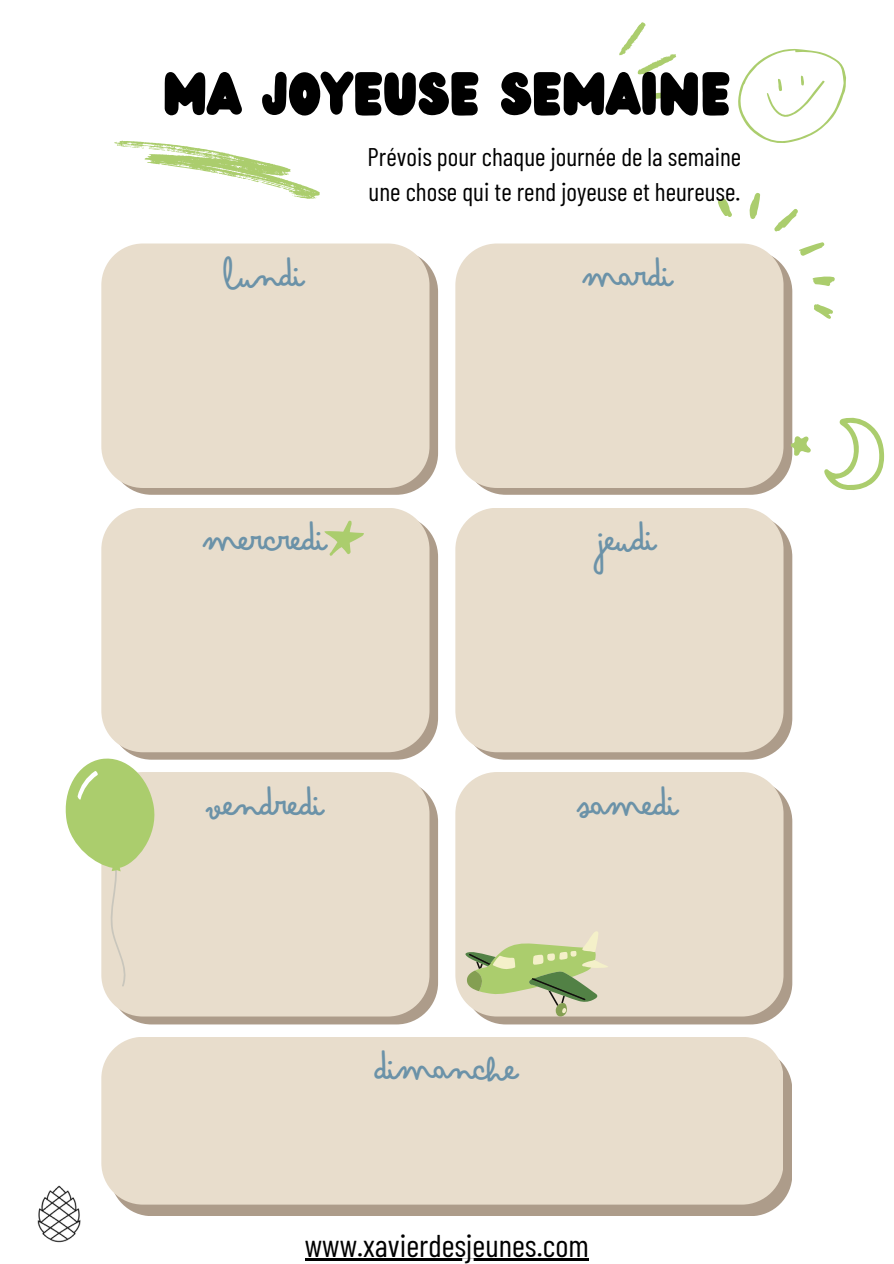
<style>
.page{position:relative;width:894px;height:1264px;background:#fff}
.page>*{position:absolute;margin:0;border:0;box-sizing:border-box;transform-origin:0 0}
.t1{font:52.5px "Wedges";color:#000}
.t2{font:35.7px "Bimbo sharpie";color:#6b92a8}
.t3{font:31.5px "Barlow Condensed";color:#000}
.t4{font:25.5px/34.8px "Barlow Condensed";color:#000}
</style>
<div class="page">
<div style="left:110px;top:250px;width:328px;height:245px;background:#ad9c8a;border-radius:42px"></div>
<div style="left:101px;top:243px;width:328px;height:245px;background:#e8ddcc;border-radius:42px"></div>
<div style="left:464px;top:250px;width:328px;height:245px;background:#ad9c8a;border-radius:42px"></div>
<div style="left:455px;top:243px;width:328px;height:245px;background:#e8ddcc;border-radius:42px"></div>
<div style="left:110px;top:515px;width:328px;height:244px;background:#ad9c8a;border-radius:42px"></div>
<div style="left:101px;top:508px;width:328px;height:244px;background:#e8ddcc;border-radius:42px"></div>
<div style="left:110px;top:780px;width:328px;height:244px;background:#ad9c8a;border-radius:42px"></div>
<div style="left:101px;top:772px;width:328px;height:244px;background:#e8ddcc;border-radius:42px"></div>
<div style="left:464px;top:515px;width:328px;height:244px;background:#ad9c8a;border-radius:42px"></div>
<div style="left:455px;top:508px;width:328px;height:244px;background:#e8ddcc;border-radius:42px"></div>
<div style="left:464px;top:780px;width:328px;height:244px;background:#ad9c8a;border-radius:42px"></div>
<div style="left:455px;top:772px;width:328px;height:244px;background:#e8ddcc;border-radius:42px"></div>
<div style="left:110px;top:1048px;width:681px;height:168px;background:#ad9c8a;border-radius:42px"></div>
<div style="left:101px;top:1036px;width:682px;height:168px;background:#e8ddcc;border-radius:42px"></div>
<svg style="left:114px;top:140px;width:206px;height:59px"></svg>
<svg style="left:619px;top:22px;width:77px;height:77px"></svg>
<svg style="left:65px;top:755px;width:93px;height:231px"></svg>
<svg style="left:464px;top:931px;width:144px;height:85px"></svg>
<svg style="left:713px;top:193px;width:122px;height:129px"></svg>
<svg style="left:738px;top:49px;width:107px;height:94px"></svg>
<svg style="left:824px;top:417px;width:59px;height:73px"></svg>
<svg style="left:791px;top:436px;width:20px;height:20px"></svg>
<svg style="left:324px;top:520px;width:39px;height:36px"></svg>
<img style="left:37px;top:1185px;width:44px;height:58px">
<hr style="left:305px;top:1258px;width:283px;height:2px;background:#000">
<h1 class="t1" style="left:163px;top:55px;width:568px">MA JOYEUSE SEMAINE</h1>
<p class="t4" style="left:367px;top:138px;width:375px">Prévois pour chaque journée de la semaine une chose qui te rend joyeuse et heureuse.</p>
<h2 class="t2" style="left:227px;top:253px;width:79px">lundi</h2>
<h2 class="t2" style="left:583px;top:253px;width:90px">mardi</h2>
<h2 class="t2" style="left:204px;top:516px;width:124px">mercredi</h2>
<h2 class="t2" style="left:600px;top:516px;width:57px">jeudi</h2>
<h2 class="t2" style="left:207px;top:782px;width:118px">vendredi</h2>
<h2 class="t2" style="left:578px;top:782px;width:101px">samedi</h2>
<h2 class="t2" style="left:375px;top:1045px;width:144px">dimanche</h2>
<p class="t3" style="left:305px;top:1224px;width:285px">www.xavierdesjeunes.com</p>
</div>
